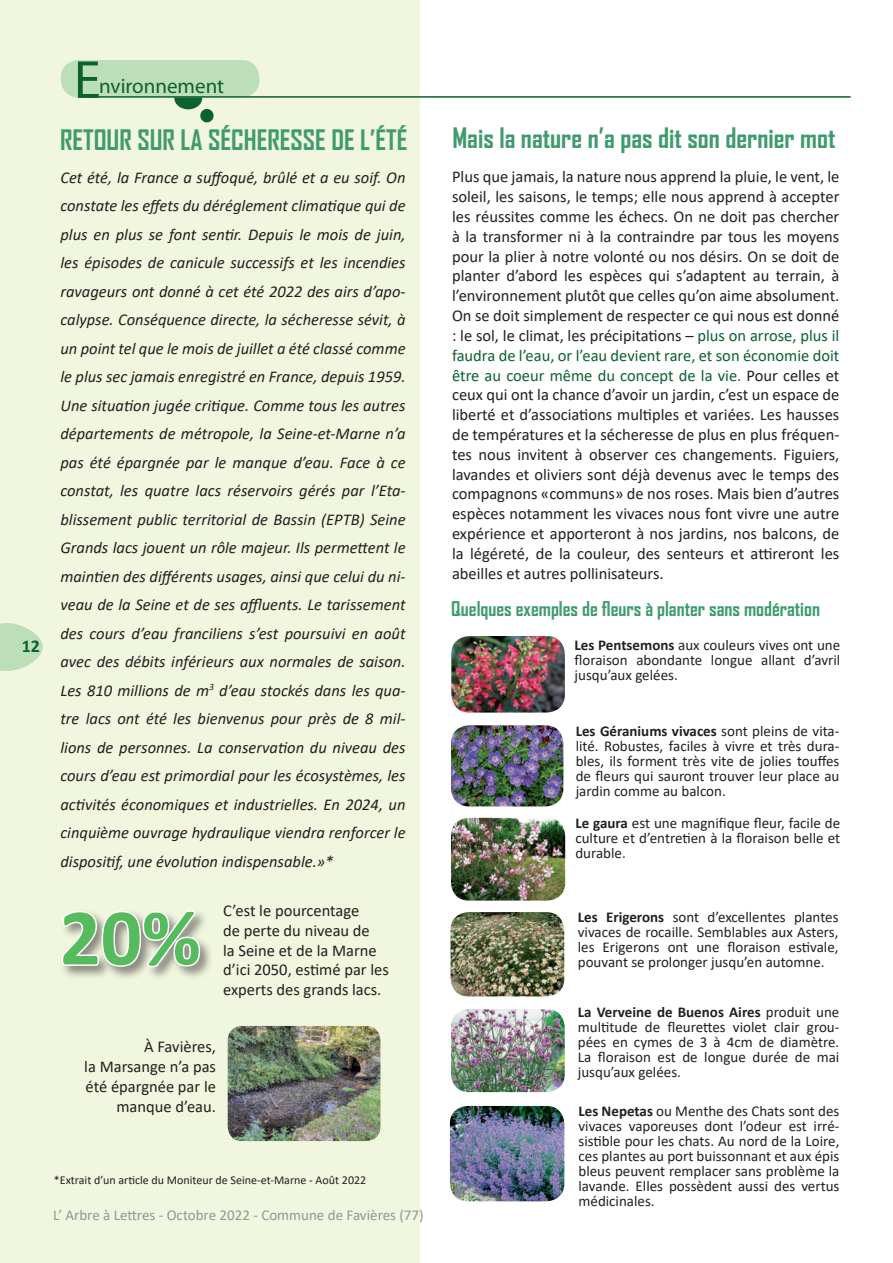
<style>
.page{position:relative;width:893px;height:1263px;background:#fff}
.page>*{position:absolute;margin:0;border:0;box-sizing:border-box;transform-origin:0 0}
.t1{font:700 81px "Calibri";color:#56bb5c}
.t2{font:54px "Myriad Pro";color:#0c6130}
.t3{font:700 27px "Agency FB";color:#3f9b6d}
.t4{font:21px "Myriad Pro";color:#0c6130}
.t5{font:700 19.5px "Agency FB";color:#3f9b6d}
.t6{font:700 18px "Calibri";color:#0c6130}
.t7{font:16.5px/19.8px "Calibri";color:#231f20;text-align:justify}
.t8{font:italic 16.5px/28.5px "Calibri";color:#231f20;text-align:justify}
.t9{font:15px/15px "Calibri";color:#231f20;text-align:justify}
.t10{font:15px "Calibri";color:#939598}
.t11{font:12px "Calibri";color:#231f20}
.s1{color:#0c6130}
.s2{font-weight:700}
</style>
<div class="page">
<div style="left:0;top:0;width:419px;height:1263px;background:#f1f6df"></div>
<div style="left:174px;top:87px;width:28px;height:22px;background:#0c6130;border-radius:50%"></div>
<div style="left:61px;top:60px;width:198px;height:37px;background:#bddfb8;border-radius:18px"></div>
<hr style="left:84px;top:96px;width:767px;height:2px;background:#0c6130">
<div style="left:200px;top:109px;width:14px;height:13px;background:#0c6130;border-radius:50%"></div>
<img style="left:451px;top:636px;width:114px;height:76px">
<img style="left:451px;top:725px;width:112px;height:81px">
<img style="left:451px;top:818px;width:114px;height:82px">
<img style="left:451px;top:912px;width:113px;height:84px">
<img style="left:451px;top:1009px;width:114px;height:83px">
<svg style="left:0;top:623px;width:43px;height:48px"></svg>
<img style="left:450px;top:1106px;width:114px;height:95px">
<img style="left:228px;top:1034px;width:152px;height:107px">
<div style="left:59px;top:908px;width:320px;height:147px;background:#231f20;opacity:.51"></div>
<svg style="left:60px;top:908px;width:142px;height:61px"></svg>
<p class="t6" style="left:22px;top:633px;width:20px">12</p>
<h2 class="t2" style="left:74px;top:46px;width:28px">E</h2>
<p class="t4" style="left:99px;top:73px;width:126px">nvironnement</p>
<h3 class="t3" style="left:60px;top:123px;width:349px">RETOUR SUR LA SÉCHERESSE DE L’ÉTÉ</h3>
<p class="t8" style="left:60px;top:162px;width:347px">Cet été, la France a suffoqué, brûlé et a eu soif. On constate les effets du déréglement climatique qui de plus en plus se font sentir. Depuis le mois de juin, les épisodes de canicule successifs et les incendies ravageurs ont donné à cet été 2022 des airs d’apo&shy;calypse. Conséquence directe, la sécheresse sévit, à un point tel que le mois de juillet a été classé comme le plus sec jamais enregistré en France, depuis 1959.<br>Une situation jugée critique. Comme tous les autres départements de métropole, la Seine-et-Marne n’a pas été épargnée par le manque d’eau. Face à ce constat, les quatre lacs réservoirs gérés par l’Eta&shy;blissement public territorial de Bassin (EPTB) Seine Grands lacs jouent un rôle majeur. Ils permettent le maintien des différents usages, ainsi que celui du ni&shy;veau de la Seine et de ses affluents. Le tarissement des cours d’eau franciliens s’est poursuivi en août avec des débits inférieurs aux normales de saison.<br>Les 810 millions de m<sup>3</sup> d’eau stockés dans les qua&shy;tre lacs ont été les bienvenus pour près de 8 mil&shy;lions de personnes. La conservation du niveau des cours d’eau est primordial pour les écosystèmes, les activités économiques et industrielles. En 2024, un cinquième ouvrage hydraulique viendra renforcer le dispositif, une évolution indispensable.»*</p>
<h1 class="t1" style="left:60px;top:880px;width:143px">20%</h1>
<p class="t7" style="left:223px;top:900px;width:167px;text-align:left">C’est le pourcentage<br>de perte du niveau de<br>la Seine et de la Marne d’ici 2050, estimé par les experts des grands lacs.</p>
<p class="t7" style="left:84px;top:1037px;width:133px;text-align:right">À Favières,<br>la Marsange n’a pas été épargnée par le manque d’eau.</p>
<p class="t11" style="left:54px;top:1172px;width:314px">*Extrait d’un article du Moniteur de Seine-et-Marne - Août 2022</p>
<p class="t10" style="left:53px;top:1205px;width:372px">L’ Arbre à Lettres - Octobre 2022 - Commune de Favières (77)</p>
<h3 class="t3" style="left:452px;top:121px;width:385px">Mais la nature n’a pas dit son dernier mot</h3>
<p class="t7" style="left:452px;top:167px;width:389px">Plus que jamais, la nature nous apprend la pluie, le vent, le soleil, les saisons, le temps; elle nous apprend à accepter les réussites comme les échecs. On ne doit pas chercher à la transformer ni à la contraindre par tous les moyens pour la plier à notre volonté ou nos désirs. On se doit de planter d’abord les espèces qui s’adaptent au terrain, à l’environnement plutôt que celles qu’on aime absolument.<br>On se doit simplement de respecter ce qui nous est donné : le sol, le climat, les précipitations – <span class="s1">plus on arrose, plus il faudra de l’eau, or l’eau devient rare, et son économie doit être au coeur même du concept de la vie.</span> Pour celles et ceux qui ont la chance d’avoir un jardin, c’est un espace de liberté et d’associations multiples et variées. Les hausses de températures et la sécheresse de plus en plus fréquen&shy;tes nous invitent à observer ces changements. Figuiers, lavandes et oliviers sont déjà devenus avec le temps des compagnons «communs» de nos roses. Mais bien d’autres espèces notamment les vivaces nous font vivre une autre expérience et apporteront à nos jardins, nos balcons, de la légéreté, de la couleur, des senteurs et attireront les abeilles et autres pollinisateurs.</p>
<p class="t5" style="left:451px;top:597px;width:370px">Quelques exemples de fleurs à planter sans modération</p>
<p class="t9" style="left:575px;top:638px;width:267px"><span class="s2">Les Pentsemons</span> aux couleurs vives ont une floraison abondante longue allant d’avril jusqu’aux gelées.</p>
<p class="t9" style="left:576px;top:723px;width:265px"><span class="s2">Les Géraniums vivaces</span> sont pleins de vita&shy;lité. Robustes, faciles à vivre et très dura&shy;bles, ils forment très vite de jolies touffes de fleurs qui sauront trouver leur place au jardin comme au balcon.</p>
<p class="t9" style="left:575px;top:815px;width:266px"><span class="s2">Le gaura</span> est une magnifique fleur, facile de culture et d’entretien à la floraison belle et durable.</p>
<p class="t9" style="left:578px;top:909px;width:262px"><span class="s2">Les Erigerons</span> sont d’excellentes plantes vivaces de rocaille. Semblables aux Asters, les Erigerons ont une floraison estivale, pouvant se prolonger jusqu’en automne.</p>
<p class="t9" style="left:578px;top:1004px;width:263px"><span class="s2">La Verveine de Buenos Aires</span> produit une multitude de fleurettes violet clair grou&shy;pées en cymes de 3 à 4cm de diamètre.<br>La floraison est de longue durée de mai jusqu’aux gelées.</p>
<p class="t9" style="left:578px;top:1103px;width:262px"><span class="s2">Les Nepetas</span> ou Menthe des Chats sont des vivaces vaporeuses dont l’odeur est irré&shy;sistible pour les chats. Au nord de la Loire, ces plantes au port buissonnant et aux épis bleus peuvent remplacer sans problème la lavande. Elles possèdent aussi des vertus médicinales.</p>
</div>
